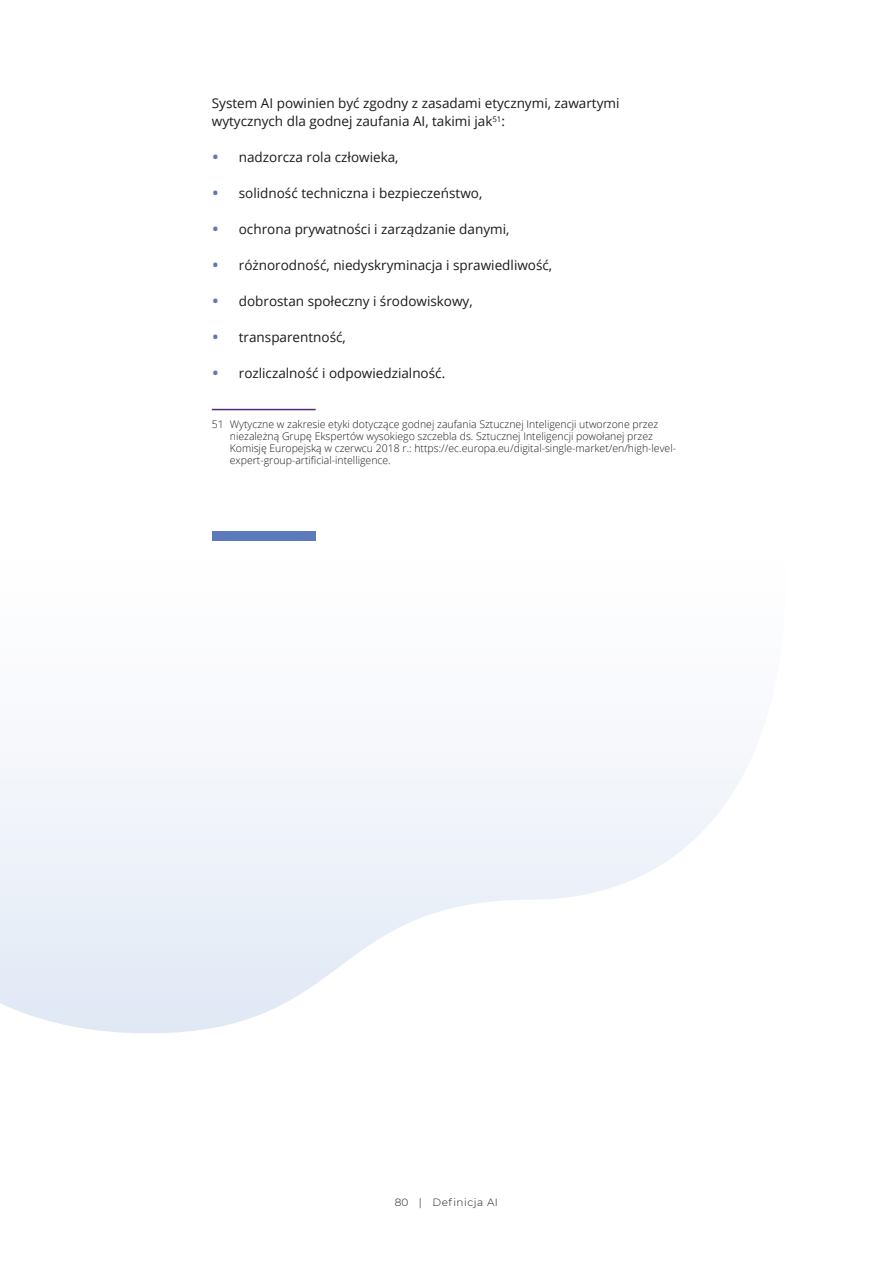
<style>
.page{position:relative;width:893px;height:1263px;background:#fff}
.page>*{position:absolute;margin:0;border:0;box-sizing:border-box;transform-origin:0 0}
.Body_Text_Bullets{font:13.5px "Open Sans";color:#1a1a18}
.Body_Text_9_12_pt{font:13.5px/18px "Open Sans";color:#1a1a18}
.przypis_dolny{font:300 10.5px/12px "Open Sans";color:#1a1a18}
.t1{font:300 10.5px "Montserrat";letter-spacing:.05em;color:#1a1a18}
.s1{font-size:19.5px;color:#5c79bb}
</style>
<div class="page">
<svg style="left:0;top:408px;width:747px;height:625px"></svg>
<hr style="left:212px;top:409px;width:104px;height:1px;background:#56287a">
<div style="left:212px;top:531px;width:104px;height:9px;background:#5c79bb"></div>
<p class="Body_Text_9_12_pt" style="left:212px;top:94px;width:409px">System AI powinien być zgodny z zasadami etycznymi, zawartymi wytycznych dla godnej zaufania AI, takimi jak<sup>51</sup>:</p>
<p class="Body_Text_Bullets" style="left:212px;top:148px;width:188px"><span class="s1">•</span> nadzorcza rola człowieka,</p>
<p class="Body_Text_Bullets" style="left:212px;top:184px;width:272px"><span class="s1">•</span> solidność techniczna i bezpieczeństwo,</p>
<p class="Body_Text_Bullets" style="left:212px;top:220px;width:299px"><span class="s1">•</span> ochrona prywatności i zarządzanie danymi,</p>
<p class="Body_Text_Bullets" style="left:212px;top:256px;width:342px"><span class="s1">•</span> różnorodność, niedyskryminacja i sprawiedliwość,</p>
<p class="Body_Text_Bullets" style="left:212px;top:292px;width:262px"><span class="s1">•</span> dobrostan społeczny i środowiskowy,</p>
<p class="Body_Text_Bullets" style="left:212px;top:328px;width:136px"><span class="s1">•</span> transparentność,</p>
<p class="Body_Text_Bullets" style="left:212px;top:364px;width:235px"><span class="s1">•</span> rozliczalność i odpowiedzialność.</p>
<p class="przypis_dolny" style="left:230px;top:417px;width:448px;text-indent:-18px">51 Wytyczne w zakresie etyki dotyczące godnej zaufania Sztucznej Inteligencji utworzone przez niezależną Grupę Ekspertów wysokiego szczebla ds. Sztucznej Inteligencji powołanej przez Komisję Europejską w czerwcu 2018 r.: https://ec.europa.eu/digital-single-market/en/high-level&shy;expert-group-artificial-intelligence.</p>
<p class="t1" style="left:395px;top:1195px;width:105px">80 | Definicja AI</p>
</div>
